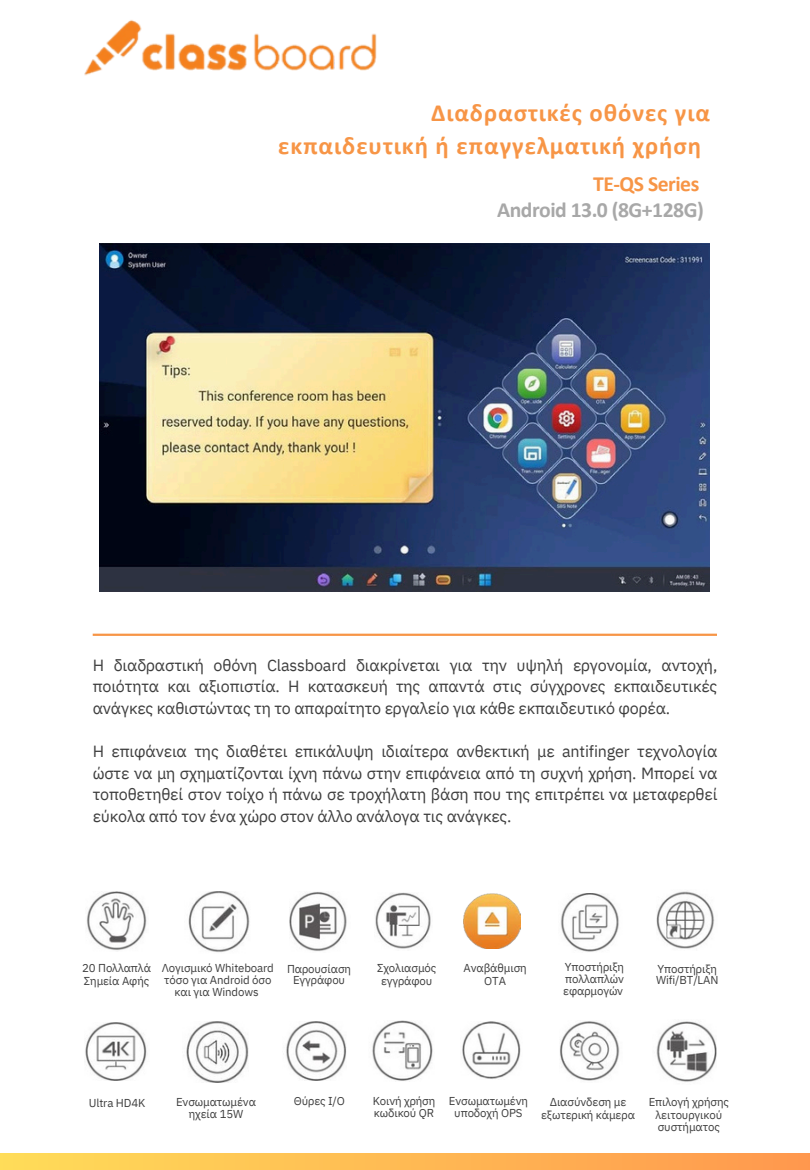
<style>
.page{position:relative;width:810px;height:1170px;background:#fff}
.page>*{position:absolute;margin:0;border:0;box-sizing:border-box;transform-origin:0 0}
.t1{font:700 24.75px/32.7px "Calibri";letter-spacing:.04em;color:#f79546}
.t2{font:700 21.75px/25.8px "Calibri";letter-spacing:-.02em;color:#a8a8a8;text-align:right}
.t3{font:16.2px/21.6px "IBM Plex Sans";letter-spacing:-.01em;color:#3e3e3e;text-align:justify}
.t4{font:11.4px/12px "IBM Plex Sans";letter-spacing:-.01em;color:#3e3e3e;text-align:center}
.s1{color:#f79546}
</style>
<div class="page">
<img style="left:462px;top:1021px;width:59px;height:58px">
<img style="left:85px;top:1022px;width:62px;height:59px">
<img style="left:656px;top:891px;width:59px;height:58px">
<img style="left:656px;top:1021px;width:61px;height:61px">
<img style="left:188px;top:892px;width:62px;height:60px">
<img style="left:561px;top:894px;width:58px;height:58px">
<img style="left:86px;top:892px;width:61px;height:59px">
<img style="left:289px;top:892px;width:58px;height:59px">
<img style="left:375px;top:892px;width:56px;height:57px">
<img style="left:286px;top:1022px;width:61px;height:58px">
<img style="left:186px;top:1022px;width:63px;height:60px">
<img style="left:372px;top:1021px;width:61px;height:60px">
<img style="left:560px;top:1021px;width:60px;height:60px">
<img style="left:100px;top:244px;width:610px;height:348px">
<img style="left:463px;top:893px;width:58px;height:55px">
<div style="left:0;top:1154px;width:810px;height:16px;background:linear-gradient(to right,#ffdd59,#ff984e)"></div>
<img style="left:84px;top:20px;width:293px;height:56px">
<svg style="left:520px;top:893px;width:1px;height:34px"></svg>
<hr style="left:93px;top:634px;width:648px;height:2px;background:#f79546">
<div style="left:717px;top:534px;width:93px;height:243px;background:#fff"></div>
<p class="t1" style="left:278px;top:99px;width:433px;text-indent:153px">Διαδραστικές οθόνες για εκπαιδευτική ή επαγγελματική χρήση</p>
<p class="t2" style="left:497px;top:173px;width:208px"><span class="s1">TE-QS Series<br></span>Android 13.0 (8G+128G)</p>
<p class="t3" style="left:93px;top:654px;width:626px">Η διαδραστική οθόνη Classboard διακρίνεται για την υψηλή εργονομία, αντοχή, ποιότητα και αξιοπιστία. Η κατασκευή της απαντά στις σύγχρονες εκπαιδευτικές ανάγκες καθιστώντας τη το απαραίτητο εργαλείο για κάθε εκπαιδευτικό φορέα.</p>
<p class="t3" style="left:93px;top:740px;width:626px">Η επιφάνεια της διαθέτει επικάλυψη ιδιαίτερα ανθεκτική με antifinger τεχνολογία ώστε να μη σχηματίζονται ίχνη πάνω στην επιφάνεια από τη συχνή χρήση. Μπορεί να τοποθετηθεί στον τοίχο ή πάνω σε τροχήλατη βάση που της επιτρέπει να μεταφερθεί εύκολα από τον ένα χώρο στον άλλο ανάλογα τις ανάγκες.</p>
<p class="t4" style="left:82px;top:962px;width:70px;line-height:12.5px;text-align:left">20 Πολλαπλά<br>Σημεία Αφής</p>
<p class="t4" style="left:162px;top:962px;width:114px">Λογισμικό Whiteboard τόσο για Android όσο και για Windows</p>
<p class="t4" style="left:287px;top:962px;width:66px">Παρουσίαση<br>Εγγράφου</p>
<p class="t4" style="left:377px;top:962px;width:61px;line-height:12.5px">Σχολιασμός εγγράφου</p>
<p class="t4" style="left:464px;top:962px;width:65px;line-height:12.5px">Αναβάθμιση<br>ΟΤΑ</p>
<p class="t4" style="left:563px;top:961px;width:62px;text-align:justify">Υποστήριξη πολλαπλών εφαρμογών</p>
<p class="t4" style="left:656px;top:962px;width:64px;text-align:left">Υποστήριξη<br>Wifi/BT/LAN</p>
<p class="t4" style="left:89px;top:1097px;width:58px">Ultra HD4K</p>
<p class="t4" style="left:176px;top:1095px;width:82px;line-height:12.5px">Ενσωματωμένα ηχεία 15W</p>
<p class="t4" style="left:294px;top:1095px;width:53px">Θύρες I/O</p>
<p class="t4" style="left:373px;top:1095px;width:64px;text-align:left">Κοινή χρήση κωδικού QR</p>
<p class="t4" style="left:449px;top:1094px;width:81px">Ενσωματωμένη υποδοχή OPS</p>
<p class="t4" style="left:541px;top:1096px;width:95px;line-height:12.5px">Διασύνδεση με εξωτερική κάμερα</p>
<p class="t4" style="left:649px;top:1096px;width:82px;line-height:12.5px">Επιλογή χρήσης λειτουργικού συστήματος</p>
</div>
